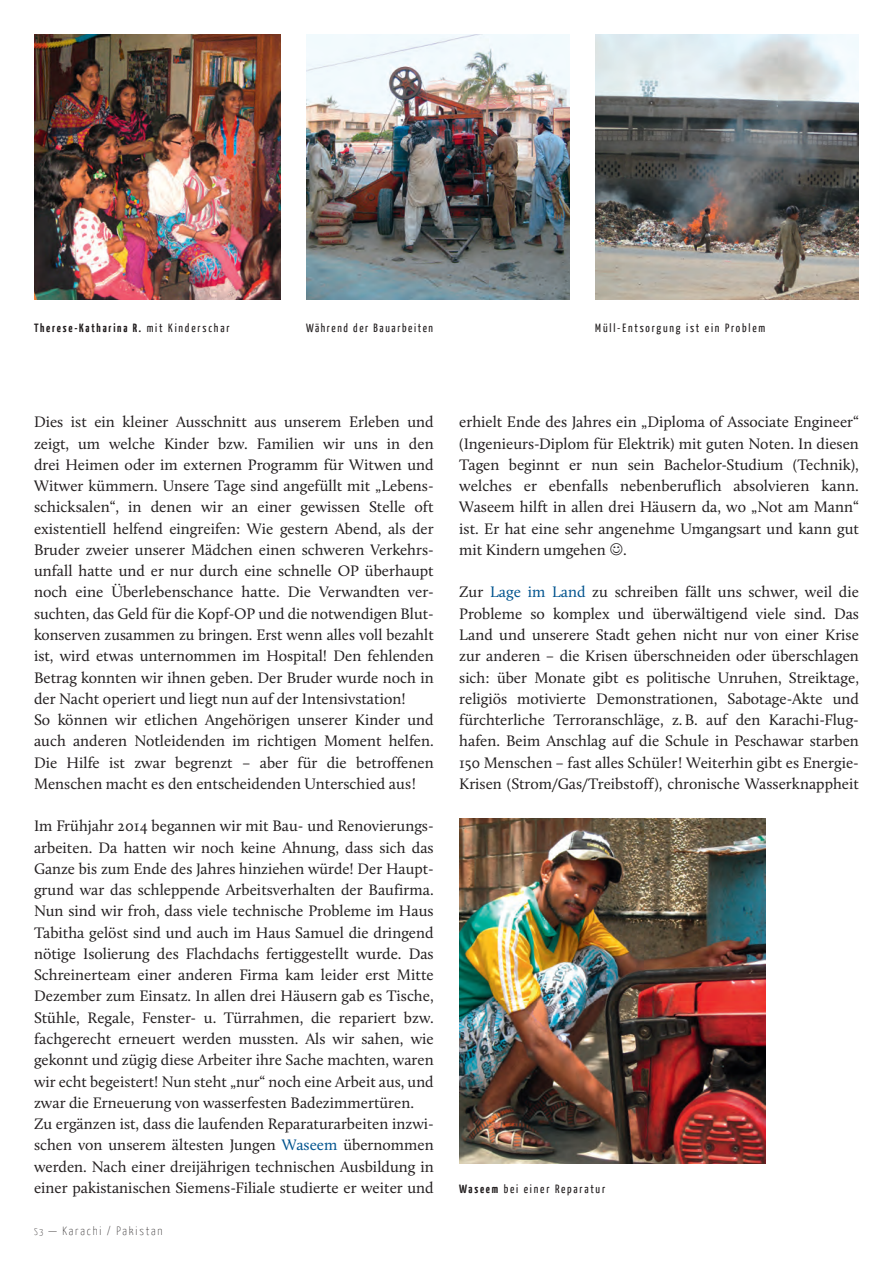
<style>
.page{position:relative;width:893px;height:1263px;background:#fff}
.page>*{position:absolute;margin:0;border:0;box-sizing:border-box;transform-origin:0 0}
.t1{font:15.75px/21.3px "Calluna";color:#231f20}
.t2{font:12px "Yanone Kaffeesatz";letter-spacing:.15em;color:#231f20}
.t3{font:700 12px "Yanone Kaffeesatz";letter-spacing:.15em;color:#231f20}
.t4{font:100 12px "Yanone Kaffeesatz";letter-spacing:.15em;color:#231f20}
.s1{font-weight:400}
.s2{color:#01538e}
.s3{font-size:9.75px}
.s4{font-weight:700}
</style>
<div class="page">
<img style="left:34px;top:34px;width:247px;height:266px">
<img style="left:306px;top:34px;width:264px;height:266px">
<img style="left:459px;top:819px;width:306px;height:344px">
<img style="left:595px;top:34px;width:264px;height:266px">
<p class="t3" style="left:34px;top:320px;width:197px">Therese-Katharina R. <span class="s1">mit Kinderschar</span></p>
<p class="t2" style="left:306px;top:320px;width:128px">Während der Bauarbeiten</p>
<p class="t2" style="left:595px;top:320px;width:171px">Müll-Entsorgung ist ein Problem</p>
<p class="t1" style="left:34px;top:411px;width:401px">Dies ist ein kleiner Ausschnitt aus unserem Erleben und zeigt, um welche Kinder bzw. Familien wir uns in den drei Heimen oder im externen Programm für Witwen und Witwer kümmern. Unsere Tage sind angefüllt mit „Lebens&shy;schicksalen“, in denen wir an einer gewissen Stelle oft existentiell helfend eingreifen: Wie gestern Abend, als der Bruder zweier unserer Mädchen einen schweren Verkehrs&shy;unfall hatte und er nur durch eine schnelle OP überhaupt noch eine Überlebenschance hatte. Die Verwandten ver&shy;suchten, das Geld für die Kopf-OP und die notwendigen Blut&shy;konserven zusammen zu bringen. Erst wenn alles voll bezahlt ist, wird etwas unternommen im Hospital! Den fehlenden Betrag konnten wir ihnen geben. Der Bruder wurde noch in der Nacht operiert und liegt nun auf der Intensivstation!<br>So können wir etlichen Angehörigen unserer Kinder und auch anderen Notleidenden im richtigen Moment helfen.<br>Die Hilfe ist zwar begrenzt – aber für die betroffenen Menschen macht es den entscheidenden Unterschied aus!</p>
<p class="t1" style="left:34px;top:815px;width:401px">Im Frühjahr 2014 begannen wir mit Bau- und Renovierungs&shy;arbeiten. Da hatten wir noch keine Ahnung, dass sich das Ganze bis zum Ende des Jahres hinziehen würde! Der Haupt&shy;grund war das schleppende Arbeitsverhalten der Baufirma.<br>Nun sind wir froh, dass viele technische Probleme im Haus Tabitha gelöst sind und auch im Haus Samuel die dringend nötige Isolierung des Flachdachs fertiggestellt wurde. Das Schreinerteam einer anderen Firma kam leider erst Mitte Dezember zum Einsatz. In allen drei Häusern gab es Tische, Stühle, Regale, Fenster- u. Türrahmen, die repariert bzw. fachgerecht erneuert werden mussten. Als wir sahen, wie gekonnt und zügig diese Arbeiter ihre Sache machten, waren wir echt begeistert! Nun steht „nur“ noch eine Arbeit aus, und zwar die Erneuerung von wasserfesten Badezimmertüren.<br>Zu ergänzen ist, dass die laufenden Reparaturarbeiten inzwi&shy;schen von unserem ältesten Jungen <span class="s2">Waseem</span> übernommen werden. Nach einer dreijährigen technischen Ausbildung in einer pakistanischen Siemens-Filiale studierte er weiter und</p>
<p class="t4" style="left:34px;top:1224px;width:130px"><span class="s3">s3</span> — Karachi / Pakistan</p>
<p class="t1" style="left:459px;top:411px;width:401px;text-align:justify">erhielt Ende des Jahres ein „Diploma of Associate Engineer“ (Ingenieurs-Diplom für Elektrik) mit guten Noten. In diesen Tagen beginnt er nun sein Bachelor-Studium (Technik), welches er ebenfalls nebenberuflich absolvieren kann.<br>Waseem hilft in allen drei Häusern da, wo „Not am Mann“ ist. Er hat eine sehr angenehme Umgangsart und kann gut mit Kindern umgehen .</p>
<p class="t1" style="left:459px;top:581px;width:401px">Zur <span class="s2">Lage im Land</span> zu schreiben fällt uns schwer, weil die Probleme so komplex und überwältigend viele sind. Das Land und unserere Stadt gehen nicht nur von einer Krise zur anderen – die Krisen überschneiden oder überschlagen sich: über Monate gibt es politische Unruhen, Streiktage, religiös motivierte Demonstrationen, Sabotage-Akte und fürchterliche Terroranschläge, z. B. auf den Karachi-Flug&shy;hafen. Beim Anschlag auf die Schule in Peschawar starben 150 Menschen – fast alles Schüler! Weiterhin gibt es Energie-Krisen (Strom/Gas/Treibstoff), chronische Wasserknappheit</p>
<p class="t2" style="left:459px;top:1181px;width:148px"><span class="s4">Waseem</span> bei einer Reparatur</p>
</div>
